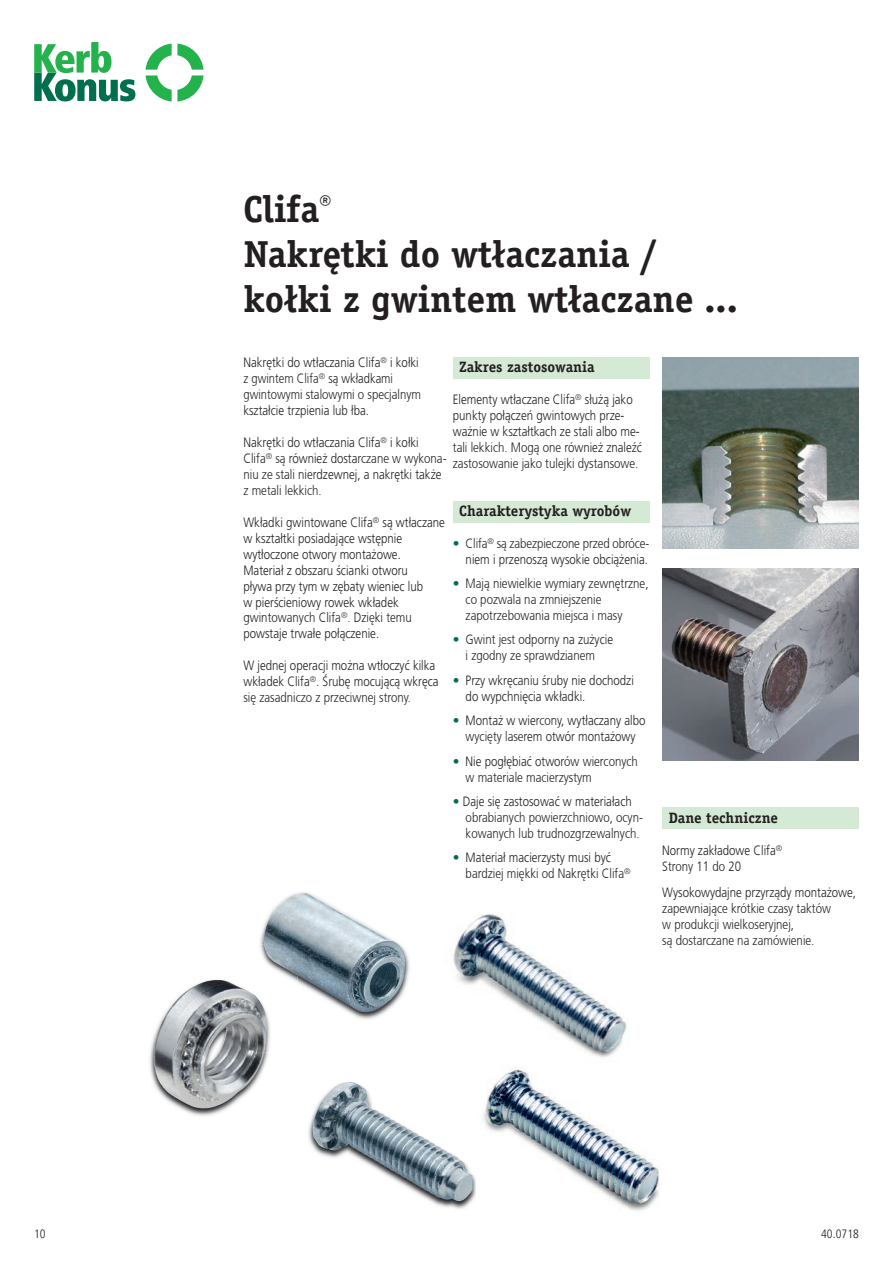
<style>
.page{position:relative;width:893px;height:1263px;background:#fff}
.page>*{position:absolute;margin:0;border:0;box-sizing:border-box;transform-origin:0 0}
.t1{font:700 37.5px/45px "Officina Serif";color:#231f20}
.t2{font:700 15px "Officina Serif";color:#231f20}
.t3{font:300 13.5px/15.9px "Frutiger CE";color:#231f20;scale:.85 1}
.t4{font:300 13.5px/15.9px "Frutiger CE45";color:#231f20;scale:.85 1}
.t5{font:300 13.5px/15.9px "Frutiger CE45";color:#231f20;scale:.83 1}
.t6{font:300 condensed 12px "Frutiger";letter-spacing:.005em;color:#231f20}
.s1{font-family:"Frutiger CE"}
.s2{font-family:"Frutiger CE45"}
.s3{font-family:"Frutiger";font-stretch:condensed;color:#016f4e}
</style>
<div class="page">
<div style="left:662px;top:807px;width:197px;height:22px;background:#d5ead4"></div>
<div style="left:453px;top:501px;width:196px;height:22px;background:#d5ead4"></div>
<div style="left:453px;top:357px;width:196px;height:22px;background:#d5ead4"></div>
<img style="left:662px;top:357px;width:197px;height:192px">
<img style="left:662px;top:569px;width:197px;height:191px">
<img style="left:308px;top:1115px;width:168px;height:94px">
<img style="left:313px;top:1082px;width:159px;height:119px">
<img style="left:260px;top:929px;width:150px;height:90px">
<img style="left:263px;top:892px;width:143px;height:120px">
<img style="left:149px;top:1036px;width:120px;height:80px">
<img style="left:260px;top:945px;width:37px;height:107px">
<img style="left:264px;top:945px;width:33px;height:30px">
<img style="left:154px;top:980px;width:113px;height:129px">
<svg style="left:34px;top:42px;width:101px;height:59px"></svg>
<svg style="left:146px;top:44px;width:58px;height:58px"></svg>
<img style="left:453px;top:913px;width:174px;height:145px">
<img style="left:483px;top:1067px;width:177px;height:144px">
<h1 class="t1" style="left:243px;top:186px;width:496px">Clifa<sup>®<br></sup>Nakre˛tki do wtłaczania / kołki z gwintem wtłaczane ...</h1>
<p class="t3" style="left:243px;top:356px;width:208px">Nakrętki do wtłaczania Clifa<sup>®</sup> i kołki</p>
<p class="t5" style="left:243px;top:370px;width:216px">z gwintem Clifa<sup>®</sup> <span class="s1">są wkładkami </span>gwintowymi stalowymi o specjalnym</p>
<p class="t3" style="left:243px;top:404px;width:149px">kształcie trzpienia lub łba.</p>
<p class="t3" style="left:243px;top:435px;width:208px">Nakrętki do wtłaczania Clifa<sup>®</sup> i kołki</p>
<p class="t4" style="left:243px;top:450px;width:240px">Clifa<sup>®</sup> s¹ r<span class="s1">ównież dostar</span>czane w wykona-</p>
<p class="t3" style="left:243px;top:467px;width:235px"><span class="s2">niu ze stali nier</span>dzewnej, a nakrętki także</p>
<p class="t4" style="left:243px;top:482px;width:94px">z metali lekkich.</p>
<p class="t3" style="left:243px;top:515px;width:239px">Wkładki gwintowane Clifa<sup>®</sup> są wtłaczane w kształtki posiadające wstępnie wytłoczone otwory montażowe.<br>Materiał z obszaru ścianki otworu<br>pływa przy tym w zębaty wieniec lub<br>w pierścieniowy rowek wkładek</p>
<p class="t4" style="left:243px;top:610px;width:200px">gwintowanych Clifa<sup>®</sup>. Dziêki temu</p>
<p class="t3" style="left:243px;top:627px;width:161px">powstaje trwałe połączenie.</p>
<p class="t3" style="left:243px;top:659px;width:231px">W jednej operacji można wtłoczyć kilka wkładek Clifa<sup>®</sup>. Śrubę mocującą wkręca</p>
<p class="t4" style="left:243px;top:689px;width:199px">siê zasadniczo z przeciwnej strony.</p>
<p class="t2" style="left:459px;top:358px;width:137px">Zakres zastosowania</p>
<p class="t3" style="left:453px;top:392px;width:221px">Elementy wtłaczane Clifa<sup>®</sup> służą jako punkty połączeń gwintowych prze&shy;ważnie w kształtkach ze stali albo me-</p>
<p class="t4" style="left:453px;top:439px;width:224px">tali lekkich. Mog¹ one r<span class="s1">ównież znaleźć </span>zastosowanie jako tulejki dystansowe.</p>
<p class="t2" style="left:459px;top:501px;width:173px">Charakterystyka wyrobów</p>
<p class="t4" style="left:453px;top:535px;width:233px"><span class="s3">•</span> Clifa<sup>®</sup> s¹ zabezpieczone przed obróce-</p>
<p class="t3" style="left:466px;top:552px;width:216px">niem i przenoszą wysokie obciążenia.</p>
<p class="t4" style="left:466px;top:575px;width:217px;text-indent:-13px"><span class="s3">•</span> Maj¹ niewielkie wymiary zewnêtrzne, co pozwala na zmniejszenie zapotrzebowania miejsca i masy</p>
<p class="t4" style="left:453px;top:632px;width:190px;text-align:center"><span class="s3">•</span> Gwint jest odpor<span class="s1">ny na zużycie </span>i zgodny ze sprawdzianem</p>
<p class="t3" style="left:466px;top:673px;width:200px;text-indent:-13px"><span class="s3">•</span> Przy wkręcaniu śruby nie dochodzi do wypchnięcia wkładki.</p>
<p class="t3" style="left:453px;top:714px;width:228px;text-align:center"><span class="s3">•</span> Montaż w wier<span class="s2">cony</span>, wytłaczany albo <span class="s2">wyciêty laser</span>em otwór montażowy</p>
<p class="t3" style="left:453px;top:754px;width:219px"><span class="s3">•</span> Nie pogłębiać otwor<span class="s2">ów wierconych</span></p>
<p class="t4" style="left:466px;top:769px;width:150px">w materiale macierzystym</p>
<p class="t3" style="left:453px;top:794px;width:212px"><span class="s3">•</span> Daje się zastosować w materiałach</p>
<p class="t4" style="left:466px;top:809px;width:210px">obrabianych powierzchniowo, ocyn&shy;kowanych lub trudnozgrzewalnych.</p>
<p class="t3" style="left:453px;top:851px;width:187px"><span class="s3">•</span> Materiał macierzysty musi być</p>
<p class="t4" style="left:466px;top:865px;width:196px">bardziej miêkki od Nakrêtki Clifa<sup>®</sup></p>
<p class="t2" style="left:669px;top:808px;width:111px">Dane techniczne</p>
<p class="t3" style="left:662px;top:843px;width:143px">Normy zakładowe Clifa<sup>®</sup></p>
<p class="t4" style="left:662px;top:858px;width:94px">Strony 11 do 20</p>
<p class="t3" style="left:662px;top:886px;width:230px">Wysokowydajne przyrządy montażowe,</p>
<p class="t4" style="left:662px;top:900px;width:200px">zapewniaj¹ce krótkie czasy taktów w produkcji wielkoseryjnej,<br>s¹ dostarczane na zamówienie.</p>
<p class="t6" style="left:34px;top:1227px;width:13px">10</p>
<p class="t6" style="left:821px;top:1227px;width:39px">40.0718</p>
</div>
